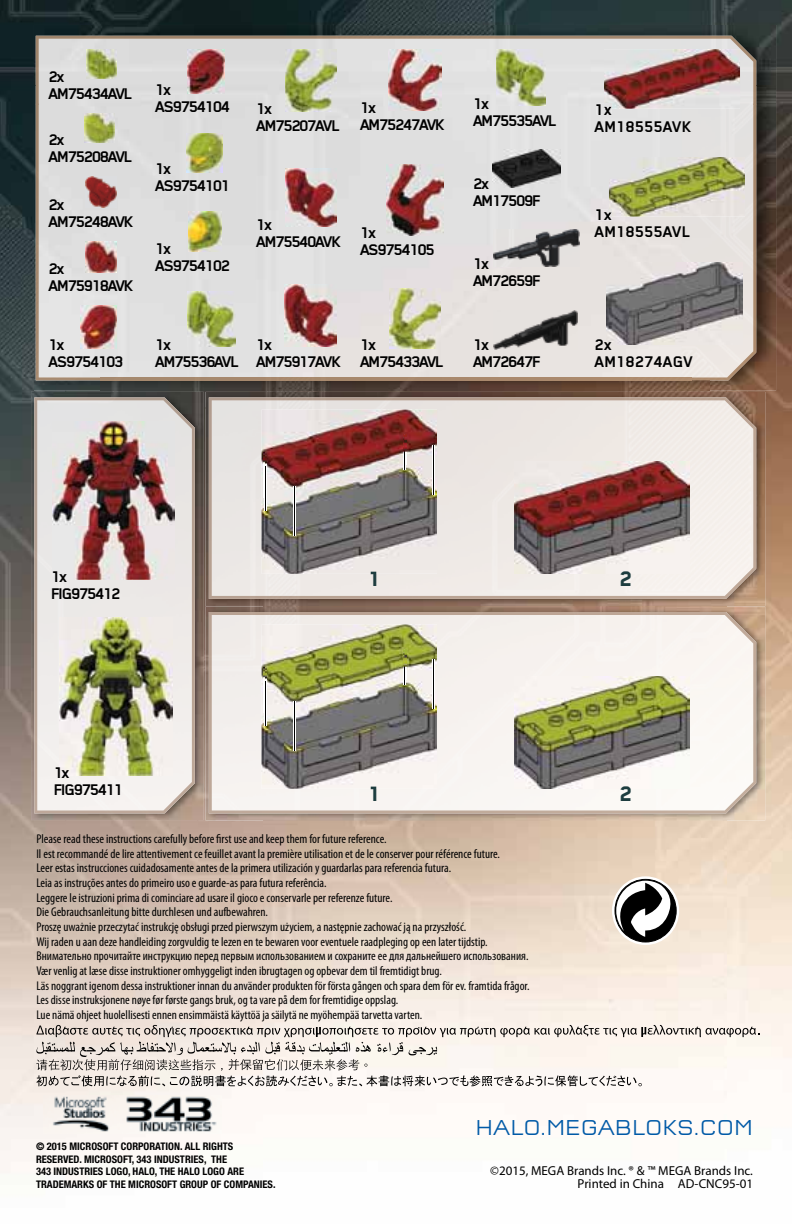
<style>
.page{position:relative;width:792px;height:1224px;background:#fff}
.page>*{position:absolute;margin:0;border:0;box-sizing:border-box;transform-origin:0 0}
.t1{font:800 24px "Blender Pro";color:#1d3d3f}
.t2{font:300 condensed 22.4px "Q Type Pro";color:#005aa7}
.t3{font:700 18px/17px "Blender Pro";letter-spacing:-.075em;color:#000}
.t4{font:700 18px/17px "Blender Pro";color:#000}
.t5{font:13px/13px "Myriad Pro";color:#000;text-align:right}
.t6{font:condensed 12.8px/14.6px "Myriad Pro";color:#000}
.t7{font:700 condensed 10.4px/12.6px "Helvetica Neue LT Std";color:#000}
</style>
<div class="page">
<img style="left:0;top:0;width:792px;height:67px">
<img style="left:0;top:67px;width:65px;height:1106px">
<img style="left:727px;top:67px;width:65px;height:992px">
<img style="left:65px;top:391px;width:662px;height:17px">
<img style="left:198px;top:408px;width:66px;height:709px">
<img style="left:206px;top:392px;width:559px;height:214px">
<img style="left:209px;top:397px;width:547px;height:202px">
<img style="left:34px;top:25px;width:742px;height:60px">
<img style="left:34px;top:85px;width:67px;height:306px">
<img style="left:709px;top:85px;width:67px;height:306px">
<img style="left:101px;top:380px;width:608px;height:11px">
<div style="left:101px;top:105px;width:590px;height:272px;background:#e1e1df"></div>
<img style="left:597px;top:210px;width:15px;height:10px">
<img style="left:597px;top:105px;width:15px;height:10px">
<img style="left:36px;top:36px;width:720px;height:69px">
<img style="left:36px;top:104px;width:65px;height:276px">
<img style="left:691px;top:104px;width:65px;height:276px">
<img style="left:285px;top:168px;width:51px;height:58px">
<img style="left:285px;top:285px;width:52px;height:61px">
<img style="left:187px;top:291px;width:49px;height:56px">
<img style="left:496px;top:49px;width:50px;height:56px">
<img style="left:494px;top:230px;width:86px;height:37px">
<img style="left:493px;top:150px;width:68px;height:37px">
<img style="left:493px;top:310px;width:85px;height:39px">
<img style="left:80px;top:306px;width:36px;height:42px">
<img style="left:188px;top:49px;width:36px;height:44px">
<img style="left:186px;top:133px;width:37px;height:40px">
<img style="left:189px;top:212px;width:33px;height:40px">
<img style="left:86px;top:177px;width:30px;height:31px">
<img style="left:86px;top:242px;width:31px;height:30px">
<img style="left:86px;top:49px;width:30px;height:30px">
<img style="left:85px;top:114px;width:30px;height:28px">
<img style="left:389px;top:49px;width:52px;height:62px">
<img style="left:387px;top:164px;width:57px;height:71px">
<img style="left:390px;top:289px;width:51px;height:59px">
<img style="left:285px;top:49px;width:51px;height:63px">
<img style="left:609px;top:157px;width:136px;height:60px">
<svg style="left:609px;top:210px;width:3px;height:7px"></svg>
<img style="left:604px;top:49px;width:136px;height:60px">
<svg style="left:604px;top:104px;width:8px;height:5px"></svg>
<img style="left:607px;top:263px;width:136px;height:82px">
<img style="left:44px;top:1095px;width:177px;height:38px">
<svg style="left:36px;top:1025px;width:723px;height:61px"></svg>
<svg style="left:612px;top:876px;width:67px;height:69px"></svg>
<img style="left:31px;top:392px;width:173px;height:428px">
<img style="left:34px;top:397px;width:161px;height:416px">
<img style="left:53px;top:421px;width:121px;height:159px">
<img style="left:59px;top:617px;width:113px;height:158px">
<img style="left:514px;top:461px;width:176px;height:113px">
<img style="left:262px;top:410px;width:175px;height:164px">
<svg style="left:371px;top:572px;width:5px;height:14px"></svg>
<img style="left:264px;top:453px;width:3px;height:14px">
<hr style="left:433px;top:445px;width:2px;height:49px;background:#000">
<hr style="left:435px;top:445px;width:1px;height:49px;background:#fff">
<hr style="left:433px;top:445px;width:1px;height:49px;background:#fff">
<hr style="left:293px;top:487px;width:2px;height:49px;background:#000">
<hr style="left:295px;top:487px;width:1px;height:49px;background:#fff">
<hr style="left:293px;top:487px;width:1px;height:49px;background:#fff">
<hr style="left:264px;top:467px;width:2px;height:44px;background:#000">
<hr style="left:266px;top:467px;width:1px;height:44px;background:#fff">
<hr style="left:264px;top:467px;width:1px;height:44px;background:#fff">
<svg style="left:404px;top:435px;width:3px;height:34px"></svg>
<img style="left:206px;top:606px;width:559px;height:215px">
<img style="left:209px;top:612px;width:547px;height:201px">
<img style="left:514px;top:676px;width:176px;height:113px">
<img style="left:262px;top:625px;width:175px;height:164px">
<svg style="left:371px;top:787px;width:5px;height:14px"></svg>
<img style="left:264px;top:668px;width:3px;height:14px">
<hr style="left:433px;top:660px;width:2px;height:49px;background:#000">
<hr style="left:435px;top:660px;width:1px;height:49px;background:#fff">
<hr style="left:433px;top:660px;width:1px;height:49px;background:#fff">
<hr style="left:293px;top:702px;width:2px;height:49px;background:#000">
<hr style="left:295px;top:702px;width:1px;height:49px;background:#fff">
<hr style="left:293px;top:702px;width:1px;height:49px;background:#fff">
<hr style="left:264px;top:682px;width:2px;height:44px;background:#000">
<hr style="left:266px;top:682px;width:1px;height:44px;background:#fff">
<hr style="left:264px;top:682px;width:1px;height:44px;background:#fff">
<svg style="left:404px;top:650px;width:3px;height:34px"></svg>
<h3 class="t3" style="left:49px;top:68px;width:85px">2x<br>AM75434AVL</h3>
<h3 class="t3" style="left:49px;top:131px;width:85px">2x<br>AM75208AVL</h3>
<h3 class="t3" style="left:49px;top:196px;width:86px">2x<br>AM75248AVK</h3>
<h3 class="t3" style="left:49px;top:260px;width:86px">2x<br>AM75918AVK</h3>
<h3 class="t3" style="left:49px;top:336px;width:76px">1x<br>AS9754103</h3>
<h3 class="t3" style="left:156px;top:81px;width:76px">1x<br>AS9754104</h3>
<h3 class="t3" style="left:156px;top:160px;width:76px">1x<br>AS9754101</h3>
<h3 class="t3" style="left:156px;top:239px;width:76px">1x<br>AS9754102</h3>
<h3 class="t3" style="left:257px;top:99px;width:85px">1x<br>AM75207AVL</h3>
<h3 class="t3" style="left:360px;top:99px;width:86px">1x<br>AM75247AVK</h3>
<h3 class="t3" style="left:257px;top:216px;width:86px">1x<br>AM75540AVK</h3>
<h3 class="t3" style="left:360px;top:224px;width:76px">1x<br>AS9754105</h3>
<h3 class="t3" style="left:156px;top:336px;width:85px">1x<br>AM75536AVL</h3>
<h3 class="t3" style="left:257px;top:336px;width:86px">1x<br>AM75917AVK</h3>
<h3 class="t3" style="left:360px;top:336px;width:85px">1x<br>AM75433AVL</h3>
<h3 class="t3" style="left:473px;top:94px;width:85px">1x<br>AM75535AVL</h3>
<h3 class="t3" style="left:473px;top:175px;width:69px">2x<br>AM17509F</h3>
<h3 class="t3" style="left:473px;top:255px;width:69px">1x<br>AM72659F</h3>
<h3 class="t3" style="left:473px;top:336px;width:69px">1x<br>AM72647F</h3>
<h3 class="t4" style="left:595px;top:100px;width:98px">1x<br>AM18555AVK</h3>
<h3 class="t4" style="left:595px;top:206px;width:97px">1x<br>AM18555AVL</h3>
<h3 class="t4" style="left:595px;top:336px;width:100px">2x<br>AM18274AGV</h3>
<h3 class="t3" style="left:51px;top:568px;width:71px">1x<br>FIG975412</h3>
<h3 class="t3" style="left:54px;top:764px;width:71px">1x<br>FIG975411</h3>
<h1 class="t1" style="left:368px;top:566px;width:14px">1</h1>
<h1 class="t1" style="left:620px;top:566px;width:14px">2</h1>
<h1 class="t1" style="left:368px;top:781px;width:14px">1</h1>
<h1 class="t1" style="left:620px;top:781px;width:14px">2</h1>
<p class="t6" style="left:36px;top:832px;width:495px">Please read these instructions carefully before first use and keep them for future reference.<br>Il est recommandé de lire attentivement ce feuillet avant la première utilisation et de le conserver pour référence future.<br>Leer estas instrucciones cuidadosamente antes de la primera utilización y guardarlas para referencia futura.<br>Leia as instruções antes do primeiro uso e guarde-as para futura referência.<br>Leggere le istruzioni prima di cominciare ad usare il gioco e conservarle per referenze future.<br>Die Gebrauchsanleitung bitte durchlesen und aufbewahren.<br>Proszę uważnie przeczytać instrukcję obsługi przed pierwszym użyciem, a następnie zachować ją na przyszłość.<br>Wij raden u aan deze handleiding zorgvuldig te lezen en te bewaren voor eventuele raadpleging op een later tijdstip.<br>Внимательно прочитайте инструкцию перед первым использованием и сохраните ее для дальнейшего использования.<br>Vær venlig at læse disse instruktioner omhyggeligt inden ibrugtagen og opbevar dem til fremtidigt brug.<br>Läs noggrant igenom dessa instruktioner innan du använder produkten för första gången och spara dem för ev. framtida frågor.<br>Les disse instruksjonene nøye før første gangs bruk, og ta vare på dem for fremtidige oppslag.<br>Lue nämä ohjeet huolellisesti ennen ensimmäistä käyttöä ja säilytä ne myöhempää tarvetta varten.</p>
<p class="t7" style="left:36px;top:1140px;width:241px">© 2015 MICROSOFT CORPORATION. ALL RIGHTS RESERVED. MICROSOFT, 343 INDUSTRIES, THE<br>343 INDUSTRIES LOGO, HALO, THE HALO LOGO ARE TRADEMARKS OF THE MICROSOFT GROUP OF COMPANIES.</p>
<h2 class="t2" style="left:476px;top:1110px;width:279px">HALO.MEGABLOKS.COM</h2>
<p class="t5" style="left:490px;top:1165px;width:264px">©2015, MEGA Brands Inc. ® &amp; ™ MEGA Brands Inc.<br>Printed in China AD-CNC95-01</p>
</div>
